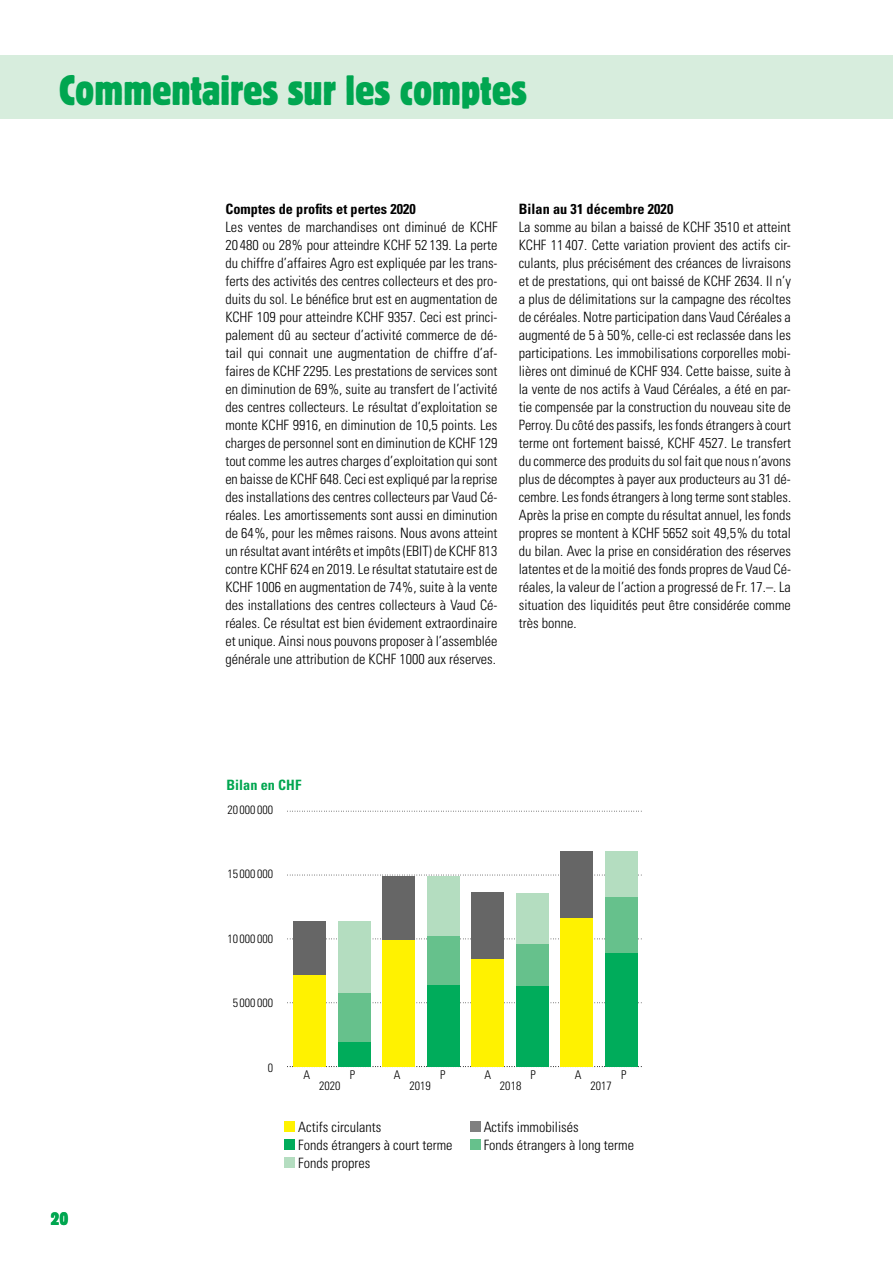
<style>
.page{position:relative;width:893px;height:1263px;background:#fff}
.page>*{position:absolute;margin:0;border:0;box-sizing:border-box;transform-origin:0 0}
.t1{font:condensed 42px "Block Pro";color:#00a650}
.t2{font:condensed 18px "Block Pro";color:#00a650}
.t3{font:16.65px "Myriad Pro";color:#000}
.t4{font:300 condensed 14.25px/18px "Univers LT Std";color:#000;text-align:justify}
.t5{font:700 condensed 14.25px "Univers LT Std";letter-spacing:.005em;color:#000}
.t6{font:700 condensed 14.25px "Univers LT Std";letter-spacing:.005em;color:#00a650}
.t7{font:300 condensed 12px "Univers LT Std";color:#000}
</style>
<div class="page">
<div style="left:0;top:55px;width:893px;height:64px;background:#d7eddd"></div>
<svg style="left:287px;top:1066px;width:355px;height:1px"></svg>
<svg style="left:287px;top:1002px;width:355px;height:1px"></svg>
<svg style="left:287px;top:939px;width:355px;height:1px"></svg>
<svg style="left:287px;top:875px;width:355px;height:1px"></svg>
<svg style="left:287px;top:811px;width:355px;height:1px"></svg>
<div style="left:338px;top:921px;width:32px;height:72px;background:#b4ddc0"></div>
<div style="left:427px;top:876px;width:32px;height:59px;background:#b4ddc0"></div>
<div style="left:516px;top:893px;width:32px;height:51px;background:#b4ddc0"></div>
<div style="left:605px;top:851px;width:32px;height:46px;background:#b4ddc0"></div>
<div style="left:338px;top:993px;width:32px;height:49px;background:#66c18c"></div>
<div style="left:427px;top:935px;width:32px;height:49px;background:#66c18c"></div>
<div style="left:516px;top:944px;width:32px;height:42px;background:#66c18c"></div>
<div style="left:605px;top:897px;width:32px;height:56px;background:#66c18c"></div>
<div style="left:338px;top:1042px;width:32px;height:24px;background:#00ac5b"></div>
<div style="left:427px;top:984px;width:32px;height:82px;background:#00ac5b"></div>
<div style="left:516px;top:986px;width:32px;height:80px;background:#00ac5b"></div>
<div style="left:605px;top:953px;width:32px;height:113px;background:#00ac5b"></div>
<div style="left:294px;top:921px;width:32px;height:54px;background:#666"></div>
<div style="left:383px;top:876px;width:32px;height:63px;background:#666"></div>
<div style="left:472px;top:893px;width:32px;height:66px;background:#666"></div>
<div style="left:560px;top:851px;width:33px;height:67px;background:#666"></div>
<div style="left:294px;top:975px;width:32px;height:91px;background:#fff200"></div>
<div style="left:383px;top:939px;width:32px;height:127px;background:#fff200"></div>
<div style="left:472px;top:959px;width:32px;height:107px;background:#fff200"></div>
<div style="left:560px;top:918px;width:33px;height:148px;background:#fff200"></div>
<div style="left:284px;top:1121px;width:11px;height:11px;background:#fff200"></div>
<div style="left:284px;top:1139px;width:11px;height:11px;background:#00ac5b"></div>
<div style="left:284px;top:1157px;width:11px;height:11px;background:#b4ddc0"></div>
<div style="left:470px;top:1121px;width:10px;height:11px;background:#808080"></div>
<div style="left:470px;top:1139px;width:10px;height:11px;background:#66c18c"></div>
<h1 class="t1" style="left:60px;top:63px;width:469px">Commentaires sur les comptes</h1>
<p class="t5" style="left:225px;top:200px;width:192px">Comptes de profits et pertes 2020</p>
<p class="t4" style="left:225px;top:218px;width:274px">Les ventes de marchandises ont diminué de KCHF 20 480 ou 28% pour atteindre KCHF 52 139. La perte du chiffre d’affaires Agro est expliquée par les trans&shy;ferts des activités des centres collecteurs et des pro&shy;duits du sol. Le bénéfice brut est en augmentation de KCHF 109 pour atteindre KCHF 9357. Ceci est princi&shy;palement dû au secteur d’activité commerce de dé&shy;tail qui connait une augmentation de chiffre d’af&shy;faires de KCHF 2295. Les prestations de services sont en diminution de 69%, suite au transfert de l’activité des centres collecteurs. Le résultat d’exploitation se monte KCHF 9916, en diminution de 10,5 points. Les charges de personnel sont en diminution de KCHF 129 tout comme les autres charges d’exploitation qui sont en baisse de KCHF 648. Ceci est expliqué par la reprise des installations des centres collecteurs par Vaud Cé&shy;réales. Les amortissements sont aussi en diminution de 64%, pour les mêmes raisons. Nous avons atteint un résultat avant intérêts et impôts (EBIT) de KCHF 813 contre KCHF 624 en 2019. Le résultat statutaire est de KCHF 1006 en augmentation de 74%, suite à la vente des installations des centres collecteurs à Vaud Cé&shy;réales. Ce résultat est bien évidement extraordinaire et unique. Ainsi nous pouvons proposer à l’assemblée générale une attribution de KCHF 1000 aux réserves.</p>
<p class="t5" style="left:519px;top:200px;width:156px">Bilan au 31 décembre 2020</p>
<p class="t4" style="left:519px;top:218px;width:274px">La somme au bilan a baissé de KCHF 3510 et atteint KCHF 11 407. Cette variation provient des actifs cir&shy;culants, plus précisément des créances de livraisons et de prestations, qui ont baissé de KCHF 2634. Il n’y a plus de délimitations sur la campagne des récoltes de céréales. Notre participation dans Vaud Céréales a augmenté de 5 à 50%, celle-ci est reclassée dans les participations. Les immobilisations corporelles mobi&shy;lières ont diminué de KCHF 934. Cette baisse, suite à la vente de nos actifs à Vaud Céréales, a été en par&shy;tie compensée par la construction du nouveau site de Perroy. Du côté des passifs, les fonds étrangers à court terme ont fortement baissé, KCHF 4527. Le transfert du commerce des produits du sol fait que nous n’avons plus de décomptes à payer aux producteurs au 31 dé&shy;cembre. Les fonds étrangers à long terme sont stables.<br>Après la prise en compte du résultat annuel, les fonds propres se montent à KCHF 5652 soit 49,5% du total du bilan. Avec la prise en considération des réserves latentes et de la moitié des fonds propres de Vaud Cé&shy;réales, la valeur de l’action a progressé de Fr. 17.–. La situation des liquidités peut être considérée comme très bonne.</p>
<p class="t6" style="left:226px;top:776px;width:76px">Bilan en CHF</p>
<p class="t7" style="left:227px;top:802px;width:47px">20 000 000</p>
<p class="t3" style="left:239px;top:803px;width:44px">20000</p>
<p class="t7" style="left:227px;top:867px;width:47px">15 000 000</p>
<p class="t3" style="left:239px;top:867px;width:44px">15000</p>
<p class="t3" style="left:239px;top:930px;width:44px">10000</p>
<p class="t7" style="left:227px;top:931px;width:47px">10 000 000</p>
<p class="t3" style="left:248px;top:994px;width:36px">5000</p>
<p class="t7" style="left:233px;top:996px;width:42px">5 000 000</p>
<p class="t2" style="left:51px;top:1207px;width:19px">20</p>
<p class="t7" style="left:268px;top:1060px;width:7px">0</p>
<p class="t7" style="left:303px;top:1068px;width:8px">A</p>
<p class="t7" style="left:350px;top:1068px;width:7px">P</p>
<p class="t7" style="left:319px;top:1079px;width:23px">2020</p>
<p class="t7" style="left:394px;top:1068px;width:8px">A</p>
<p class="t7" style="left:440px;top:1068px;width:7px">P</p>
<p class="t7" style="left:409px;top:1079px;width:23px">2019</p>
<p class="t7" style="left:484px;top:1068px;width:8px">A</p>
<p class="t7" style="left:531px;top:1068px;width:7px">P</p>
<p class="t7" style="left:500px;top:1079px;width:23px">2018</p>
<p class="t7" style="left:575px;top:1068px;width:8px">A</p>
<p class="t7" style="left:621px;top:1068px;width:7px">P</p>
<p class="t7" style="left:590px;top:1079px;width:23px">2017</p>
<p class="t4" style="left:298px;top:1118px;width:156px;text-align:left">Actifs circulants<br>Fonds étrangers à court terme<br>Fonds propres</p>
<p class="t4" style="left:484px;top:1118px;width:152px">Actifs immobilisés<br>Fonds étrangers à long terme</p>
</div>
